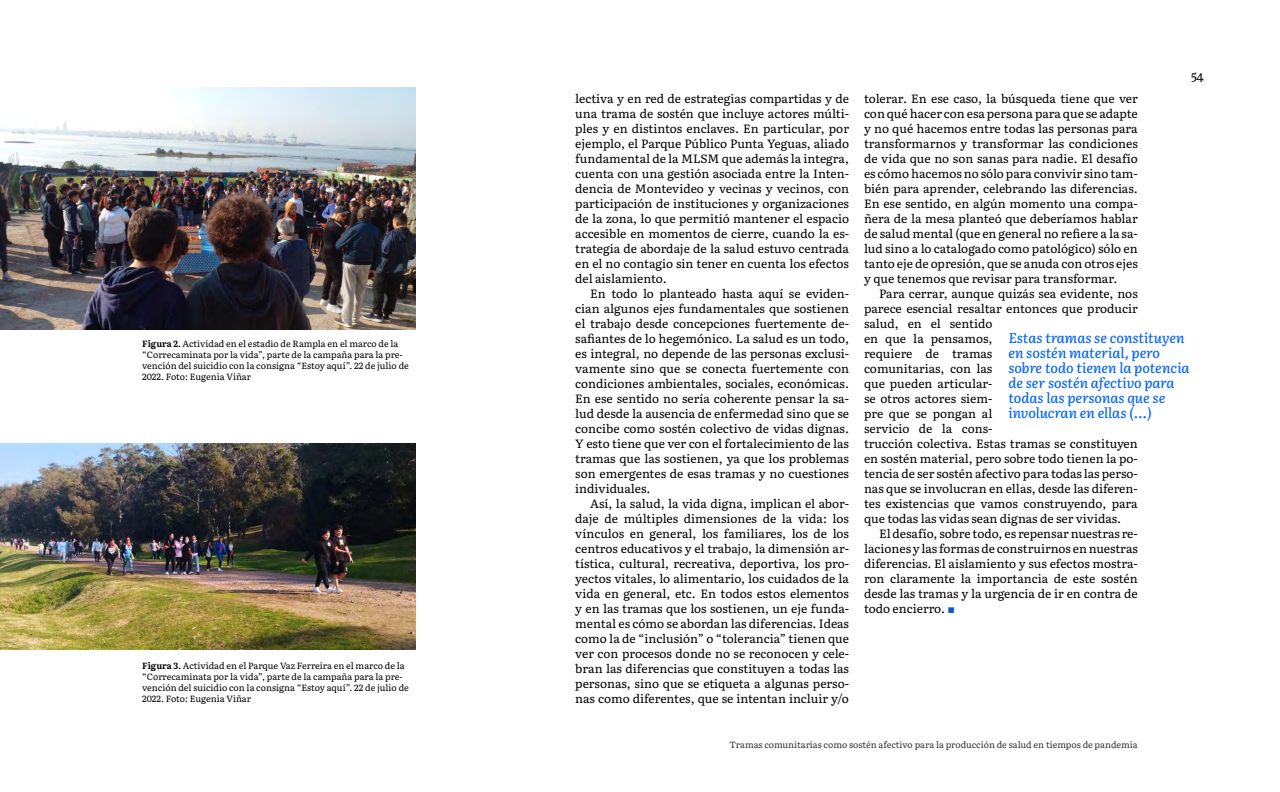
<style>
.page{position:relative;width:1280px;height:792px;background:#fff}
.page>*{position:absolute;margin:0;border:0;box-sizing:border-box;transform-origin:0 0}
.t1{font:italic 500 14px/15px "Literata";color:#0062f7}
.t2{font:12px/15px "Literata";color:#000;text-align:justify}
.t3{font:9px/11px "Literata";color:#000}
.t4{font:9px "Literata";color:#333}
.s1{font-weight:700}
.s2{font-size:10px;color:#15c}
</style>
<div class="page">
<img style="left:0;top:88px;width:416px;height:241px">
<img style="left:0;top:443px;width:416px;height:207px">
<p class="t3" style="left:142px;top:337px;width:268px"><span class="s1">Figura 2.</span> Actividad en el estadio de Rampla en el marco de la “Correcaminata por la vida”, parte de la campaña para la pre&shy;vención del suicidio con la consigna “Estoy aquí”. 22 de julio de 2022. Foto: Eugenia Viñar</p>
<p class="t3" style="left:142px;top:659px;width:268px"><span class="s1">Figura 3.</span> Actividad en el Parque Vaz Ferreira en el marco de la “Correcaminata por la vida”, parte de la campaña para la pre&shy;vención del suicidio con la consigna “Estoy aquí”. 22 de julio de 2022. Foto: Eugenia Viñar</p>
<p class="t2" style="left:575px;top:90px;width:275px">lectiva y en red de estrategias compartidas y de una trama de sostén que incluye actores múlti&shy;ples y en distintos enclaves. En particular, por ejemplo, el Parque Público Punta Yeguas, aliado fundamental de la MLSM que además la integra, cuenta con una gestión asociada entre la Inten&shy;dencia de Montevideo y vecinas y vecinos, con participación de instituciones y organizaciones de la zona, lo que permitió mantener el espacio accesible en momentos de cierre, cuando la es&shy;trategia de abordaje de la salud estuvo centrada en el no contagio sin tener en cuenta los efectos del aislamiento.</p>
<p class="t2" style="left:575px;top:285px;width:275px;text-indent:15px">En todo lo planteado hasta aquí se eviden&shy;cian algunos ejes fundamentales que sostienen el trabajo desde concepciones fuertemente de&shy;safiantes de lo hegemónico. La salud es un todo, es integral, no depende de las personas exclusi&shy;vamente sino que se conecta fuertemente con condiciones ambientales, sociales, económicas.<br>En ese sentido no sería coherente pensar la sa&shy;lud desde la ausencia de enfermedad sino que se concibe como sostén colectivo de vidas dignas.<br>Y esto tiene que ver con el fortalecimiento de las tramas que las sostienen, ya que los problemas son emergentes de esas tramas y no cuestiones individuales.</p>
<p class="t2" style="left:575px;top:495px;width:275px;text-indent:15px">Así, la salud, la vida digna, implican el abor&shy;daje de múltiples dimensiones de la vida: los vínculos en general, los familiares, los de los centros educativos y el trabajo, la dimensión ar&shy;tística, cultural, recreativa, deportiva, los pro&shy;yectos vitales, lo alimentario, los cuidados de la vida en general, etc. En todos estos elementos y en las tramas que los sostienen, un eje funda&shy;mental es cómo se abordan las diferencias. Ideas como la de “inclusión” o “tolerancia” tienen que ver con procesos donde no se reconocen y cele&shy;bran las diferencias que constituyen a todas las personas, sino que se etiqueta a algunas perso&shy;nas como diferentes, que se intentan incluir y/o</p>
<p class="t2" style="left:1191px;top:67px;width:14px">54</p>
<p class="t2" style="left:864px;top:90px;width:275px">tolerar. En ese caso, la búsqueda tiene que ver con qué hacer con esa persona para que se adapte y no qué hacemos entre todas las personas para transformarnos y transformar las condiciones de vida que no son sanas para nadie. El desafío es cómo hacemos no sólo para convivir sino tam&shy;bién para aprender, celebrando las diferencias.<br>En ese sentido, en algún momento una compa&shy;ñera de la mesa planteó que deberíamos hablar de salud mental (que en general no refiere a la sa&shy;lud sino a lo catalogado como patológico) sólo en tanto eje de opresión, que se anuda con otros ejes y que tenemos que revisar para transformar.</p>
<p class="t2" style="left:864px;top:285px;width:275px;text-align:left;text-indent:15px">Para cerrar, aunque quizás sea evidente, nos parece esencial resaltar entonces que producir salud, en el sentido<br>en que la pensamos,<br>requiere de tramas<br>comunitarias, con las<br>que pueden articular-<br>se otros actores siem-<br>pre que se pongan al<br>servicio de la cons-<br>trucción colectiva. Estas tramas se constituyen en sostén material, pero sobre todo tienen la po&shy;tencia de ser sostén afectivo para todas las perso&shy;nas que se involucran en ellas, desde las diferen&shy;tes existencias que vamos construyendo, para que todas las vidas sean dignas de ser vividas.</p>
<p class="t2" style="left:864px;top:525px;width:275px;text-indent:15px">El desafío, sobre todo, es repensar nuestras re&shy;laciones y las formas de construirnos en nuestras diferencias. El aislamiento y sus efectos mostra&shy;ron claramente la importancia de este sostén desde las tramas y la urgencia de ir en contra de todo encierro. <span class="s2">■</span></p>
<p class="t1" style="left:1008px;top:329px;width:183px">Estas tramas se constituyen en sostén material, pero sobre todo tienen la potencia de ser sostén afectivo para todas las personas que se involucran en ellas (...)</p>
<p class="t4" style="left:729px;top:738px;width:410px">Tramas comunitarias como sostén afectivo para la producción de salud en tiempos de pandemia</p>
</div>
